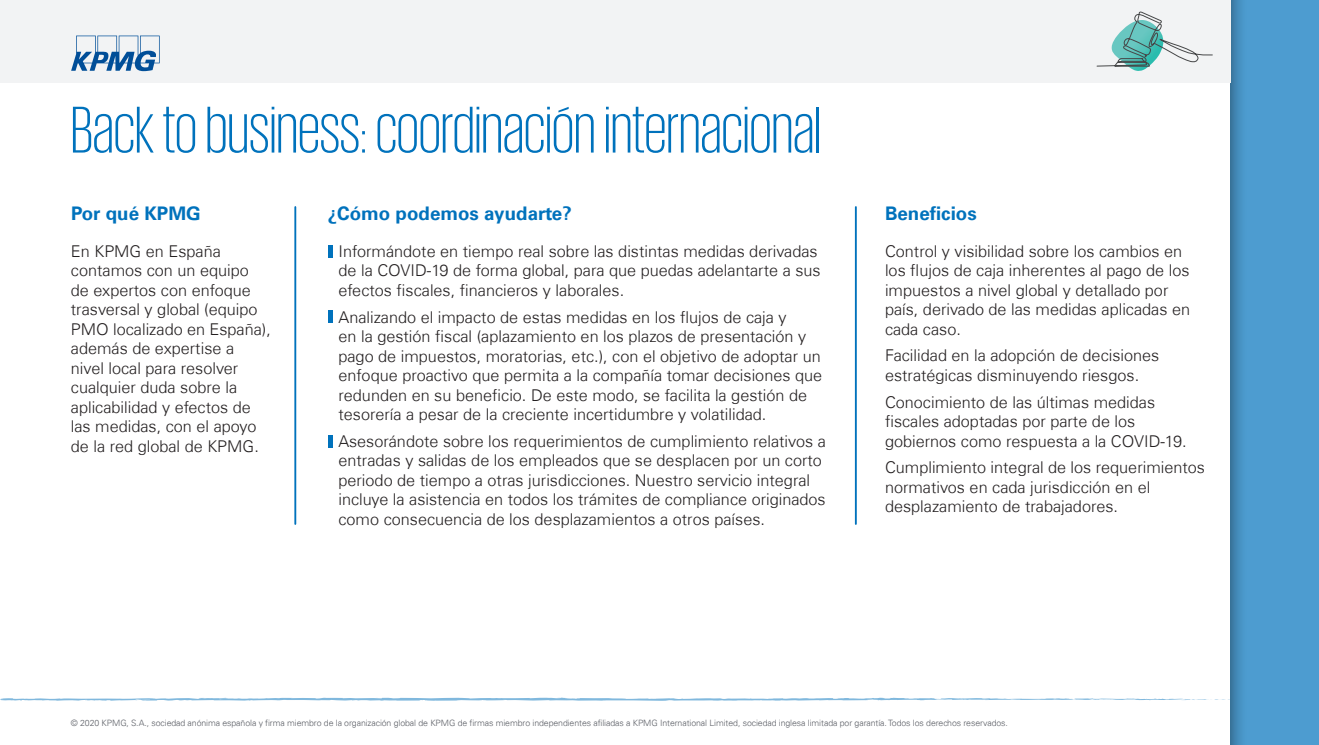
<style>
.page{position:relative;width:1319px;height:745px;background:#fff}
.page>*{position:absolute;margin:0;border:0;box-sizing:border-box;transform-origin:0 0}
.t1{font:300 67.5px "KPMG";color:#0072bc}
.t2{font:700 18.75px "Universfor KPMG";color:#0072bc}
.t3{font:300 16.25px/19.5px "Universfor KPMG";color:#231f20}
.t4{font:300 8.75px "Univers 45";letter-spacing:-.01em;color:#5d6067}
</style>
<div class="page">
<div style="left:1230px;top:0;width:88px;height:744px;background:#4d9cd0"></div>
<svg style="left:1230px;top:0;width:12px;height:744px;fill:#4187b5"></svg>
<div style="left:0;top:0;width:1230px;height:83px;background:#f2f3f4"></div>
<svg style="left:0;top:697px;width:1230px;height:4px"></svg>
<svg style="left:1096px;top:11px;width:116px;height:60px"></svg>
<svg style="left:71px;top:36px;width:89px;height:35px"></svg>
<hr style="left:328px;top:245px;width:4px;height:12px;background:#0072bc">
<hr style="left:328px;top:310px;width:4px;height:13px;background:#0072bc">
<hr style="left:328px;top:434px;width:4px;height:13px;background:#0072bc">
<hr style="left:294px;top:207px;width:2px;height:316px;background:#0072bc">
<hr style="left:854px;top:207px;width:2px;height:316px;background:#0072bc">
<h1 class="t1" style="left:71px;top:97px;width:751px">Back to business: coordinación internacional</h1>
<p class="t2" style="left:71px;top:202px;width:131px">Por qué KPMG</p>
<p class="t2" style="left:328px;top:202px;width:245px">¿Cómo podemos ayudarte?</p>
<p class="t2" style="left:884px;top:202px;width:93px">Beneficios</p>
<p class="t3" style="left:71px;top:241px;width:201px">En KPMG en España contamos con un equipo de expertos con enfoque trasversal y global (equipo<br>PMO localizado en España), además de expertise a nivel local para resolver cualquier duda sobre la aplicabilidad y efectos de las medidas, con el apoyo de la red global de KPMG.</p>
<p class="t3" style="left:338px;top:241px;width:483px">Informándote en tiempo real sobre las distintas medidas derivadas de la COVID-19 de forma global, para que puedas adelantarte a sus efectos fiscales, financieros y laborales.</p>
<p class="t3" style="left:338px;top:307px;width:485px">Analizando el impacto de estas medidas en los flujos de caja y<br>en la gestión fiscal (aplazamiento en los plazos de presentación y pago de impuestos, moratorias, etc.), con el objetivo de adoptar un enfoque proactivo que permita a la compañía tomar decisiones que redunden en su beneficio. De este modo, se facilita la gestión de tesorería a pesar de la creciente incertidumbre y volatilidad.</p>
<p class="t3" style="left:338px;top:431px;width:489px">Asesorándote sobre los requerimientos de cumplimiento relativos a entradas y salidas de los empleados que se desplacen por un corto periodo de tiempo a otras jurisdicciones. Nuestro servicio integral incluye la asistencia en todos los trámites de compliance originados como consecuencia de los desplazamientos a otros países.</p>
<p class="t3" style="left:884px;top:241px;width:306px">Control y visibilidad sobre los cambios en los flujos de caja inherentes al pago de los impuestos a nivel global y detallado por país, derivado de las medidas aplicadas en cada caso.</p>
<p class="t3" style="left:884px;top:346px;width:276px">Facilidad en la adopción de decisiones estratégicas disminuyendo riesgos.</p>
<p class="t3" style="left:884px;top:392px;width:303px">Conocimiento de las últimas medidas fiscales adoptadas por parte de los gobiernos como respuesta a la COVID-19.</p>
<p class="t3" style="left:884px;top:457px;width:321px">Cumplimiento integral de los requerimientos normativos en cada jurisdicción en el desplazamiento de trabajadores.</p>
<p class="t4" style="left:71px;top:717px;width:938px">© 2020 KPMG, S.A., sociedad anónima española y firma miembro de la organización global de KPMG de firmas miembro independientes afiliadas a KPMG International Limited, sociedad inglesa limitada por garantía. Todos los derechos reservados.</p>
</div>
